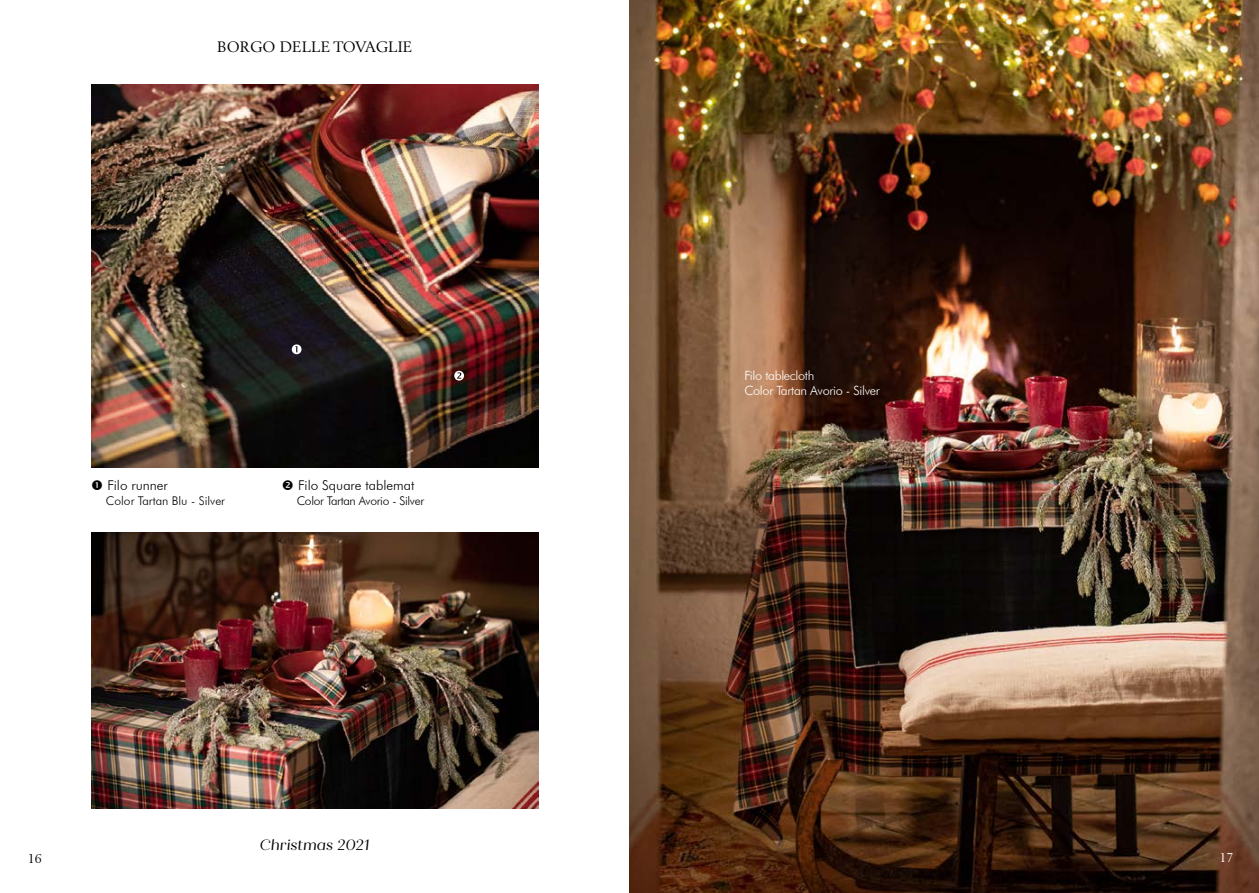
<style>
.page{position:relative;width:1259px;height:893px;background:#fff}
.page>*{position:absolute;margin:0;border:0;box-sizing:border-box;transform-origin:0 0}
.t1{font:15px "Berling";color:#000}
.t2{font:italic 15px "Quiche Display";color:#000}
.t3{font:300 13.5px "Futura BT";color:#000}
.t4{font:300 12.75px/15px "Futura BT";letter-spacing:-.025em;color:#fff}
.t5{font:12.6px "Berling";color:#fff}
.t6{font:12.6px "Berling";color:#000}
.t7{font:300 12px "Futura BT";letter-spacing:-.025em;color:#000}
.t8{font:300 12px "Futura BT";color:#000}
</style>
<div class="page">
<img style="left:91px;top:84px;width:447px;height:384px">
<img style="left:91px;top:533px;width:447px;height:276px">
<img style="left:629px;top:0;width:630px;height:893px">
<svg style="left:292px;top:344px;width:9px;height:10px"></svg>
<svg style="left:454px;top:371px;width:10px;height:10px"></svg>
<p class="t1" style="left:217px;top:38px;width:196px">BORGO DELLE TOVAGLIE</p>
<p class="t3" style="left:108px;top:477px;width:62px">Filo runner</p>
<p class="t8" style="left:106px;top:493px;width:121px">Color Tartan Blu - Silver</p>
<p class="t3" style="left:298px;top:477px;width:118px">Filo Square tablemat</p>
<p class="t7" style="left:297px;top:493px;width:129px">Color Tartan Avorio - Silver</p>
<p class="t6" style="left:28px;top:851px;width:16px">16</p>
<p class="t2" style="left:260px;top:836px;width:111px">Christmas 2021</p>
<p class="t4" style="left:744px;top:368px;width:137px">Filo tablecloth<br>Color Tartan Avorio - Silver</p>
<p class="t5" style="left:1219px;top:850px;width:16px">17</p>
</div>
